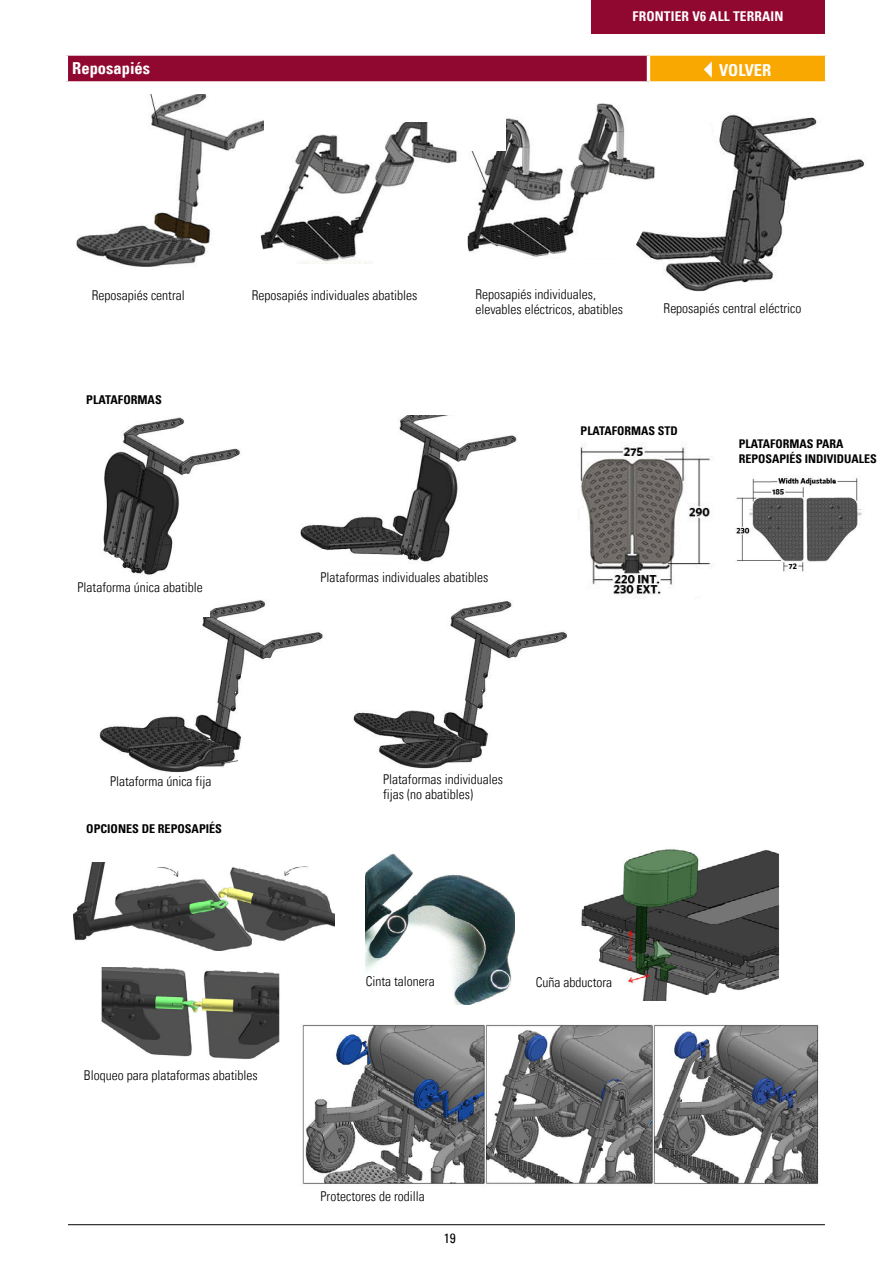
<style>
.page{position:relative;width:893px;height:1263px;background:#fff}
.page>*{position:absolute;margin:0;border:0;box-sizing:border-box;transform-origin:0 0}
.t1{font:16.5px "Univers Com 67 Bold Cond";color:#fff}
.t2{font:13.5px/15px "Univers Com 47 Light Cond";color:#000}
.t3{font:13.5px "Univers Com 67 Bold Cond";letter-spacing:.01em;color:#fff}
.t4{font:condensed 13.5px "Univers Com 57";color:#000}
.t5{font:12.15px "Univers Com 67 Bold Cond";color:#000}
.t6{font:12px/15px "Univers Com 67 Bold Cond";color:#000}
</style>
<div class="page">
<div style="left:66px;top:54px;width:582px;height:29px;background:#900730"></div>
<div style="left:648px;top:54px;width:179px;height:29px;background:#f8a800"></div>
<svg style="left:648px;top:54px;width:179px;height:2px"></svg>
<hr style="left:825px;top:56px;width:3px;height:25px;background:#fff">
<svg style="left:648px;top:81px;width:179px;height:2px"></svg>
<svg style="left:66px;top:54px;width:582px;height:2px"></svg>
<hr style="left:65px;top:56px;width:3px;height:25px;background:#fff">
<hr style="left:647px;top:56px;width:3px;height:25px;background:#fff">
<svg style="left:66px;top:81px;width:582px;height:2px"></svg>
<svg style="left:704px;top:61px;width:8px;height:17px"></svg>
<img style="left:76px;top:94px;width:188px;height:173px">
<img style="left:656px;top:113px;width:210px;height:178px">
<img style="left:261px;top:122px;width:197px;height:145px">
<img style="left:468px;top:104px;width:188px;height:156px">
<img style="left:73px;top:863px;width:262px;height:88px">
<img style="left:366px;top:853px;width:148px;height:151px">
<img style="left:302px;top:1024px;width:517px;height:160px">
<img style="left:581px;top:849px;width:198px;height:152px">
<img style="left:99px;top:415px;width:468px;height:358px">
<div style="left:73px;top:582px;width:136px;height:35px;background:#fff"></div>
<div style="left:316px;top:564px;width:236px;height:25px;background:#fff"></div>
<div style="left:238px;top:754px;width:112px;height:50px;background:#fff"></div>
<div style="left:529px;top:389px;width:264px;height:212px;background:#fff"></div>
<img style="left:580px;top:443px;width:133px;height:153px">
<div style="left:577px;top:532px;width:13px;height:46px;background:#fff"></div>
<img style="left:101px;top:967px;width:179px;height:92px">
<svg style="left:468px;top:256px;width:46px;height:4px"></svg>
<div style="left:463px;top:102px;width:43px;height:49px;background:#fff"></div>
<div style="left:286px;top:264px;width:119px;height:13px;background:#fff"></div>
<div style="left:504px;top:259px;width:138px;height:30px;background:#fff"></div>
<img style="left:735px;top:477px;width:127px;height:95px">
<div style="left:833px;top:560px;width:45px;height:22px;background:#fff"></div>
<div style="left:591px;top:0;width:234px;height:34px;background:#900730"></div>
<hr style="left:68px;top:1224px;width:757px;height:1px;background:#000">
<p class="t3" style="left:633px;top:8px;width:152px">FRONTIER V6 ALL TERRAIN</p>
<p class="t1" style="left:72px;top:58px;width:79px">Reposapiés</p>
<p class="t1" style="left:719px;top:60px;width:54px">VOLVER</p>
<p class="t2" style="left:92px;top:287px;width:94px">Reposapiés central</p>
<p class="t2" style="left:252px;top:287px;width:167px">Reposapiés individuales abatibles</p>
<p class="t5" style="left:86px;top:392px;width:77px">PLATAFORMAS</p>
<p class="t2" style="left:475px;top:287px;width:149px">Reposapiés individuales, elevables eléctricos, abatibles</p>
<p class="t2" style="left:664px;top:301px;width:139px">Reposapiés central eléctrico</p>
<p class="t6" style="left:581px;top:423px;width:99px">PLATAFORMAS STD</p>
<p class="t6" style="left:739px;top:436px;width:140px">PLATAFORMAS PARA<br>REPOSAPIÉS INDIVIDUALES</p>
<p class="t2" style="left:78px;top:580px;width:127px">Plataforma única abatible</p>
<p class="t2" style="left:321px;top:570px;width:169px">Plataformas individuales abatibles</p>
<p class="t2" style="left:110px;top:774px;width:103px">Plataforma única fija</p>
<p class="t2" style="left:383px;top:772px;width:121px">Plataformas individuales fijas (no abatibles)</p>
<p class="t5" style="left:86px;top:821px;width:137px">OPCIONES DE REPOSAPIÉS</p>
<p class="t2" style="left:84px;top:1068px;width:175px">Bloqueo para plataformas abatibles</p>
<p class="t2" style="left:366px;top:974px;width:70px">Cinta talonera</p>
<p class="t2" style="left:321px;top:1189px;width:106px">Protectores de rodilla</p>
<p class="t4" style="left:444px;top:1229px;width:13px">19</p>
<p class="t2" style="left:536px;top:975px;width:78px">Cuña abductora</p>
</div>
